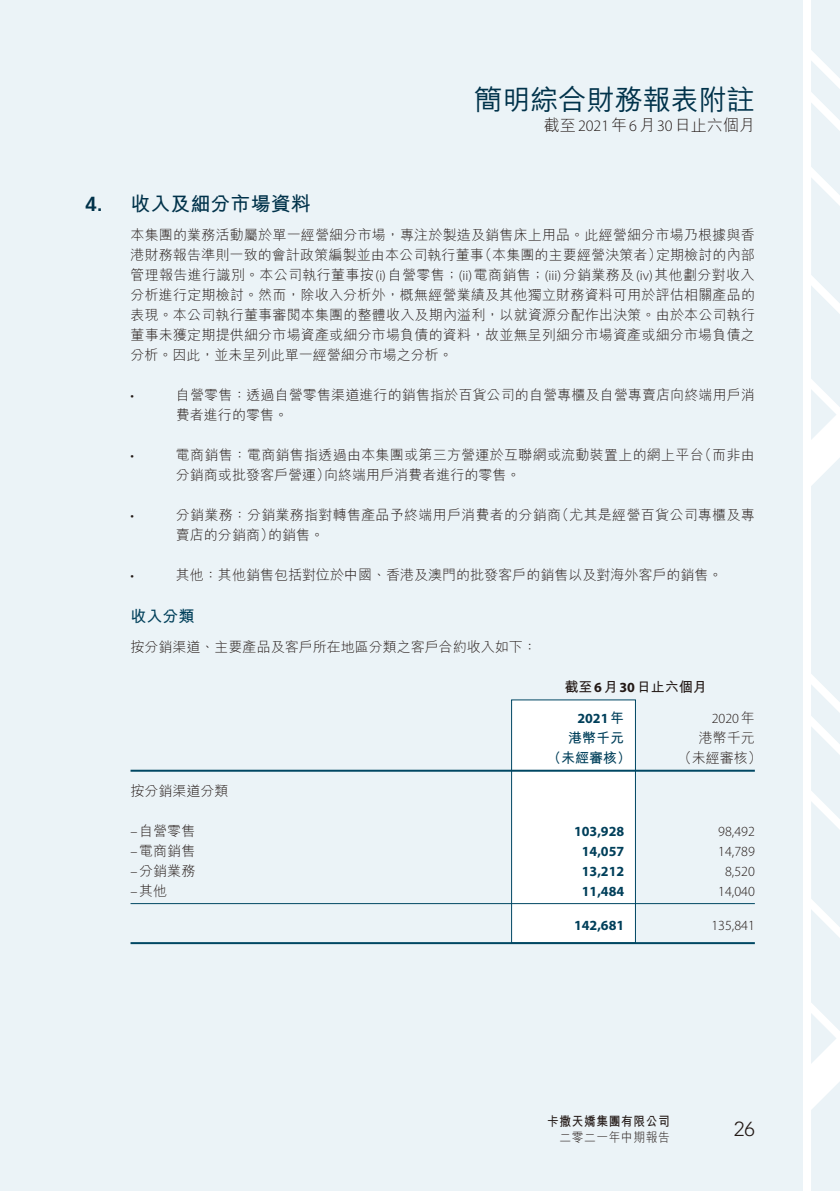
<style>
.page{position:relative;width:840px;height:1191px;background:#fff}
.page>*{position:absolute;margin:0;border:0;box-sizing:border-box;transform-origin:0 0}
.Heading{font:500 28px "M Hei HK";color:#00324a}
.Note_Subhead_1{font:700 20px "M Hei HK";color:#00324a}
.t1{font:300 20px "Vectora LT Std";color:#231916}
.Note_Subhead_1-2{font:700 20px "Vectora LT Std";color:#00324a}
.Date{font:300 16px "M Hei HK";color:#231916}
.Note_Subhead_2{font:700 16px "M Hei HK";color:#003f5a}
.Note_Table_2_Colume{font:300 14px/20px "M Hei HK";letter-spacing:.015em;color:#231916;text-align:right}
.Note_Table_2_Colume-2{font:300 14px "Myriad Pro";color:#231916}
.Note_Table_2_Colume-3{font:700 14px "Myriad Pro";color:#003f5a}
.Note_Table_2_Colume-4{font:700 14px "M Hei HK";color:#231916}
.Note_Table_2_Colume-5{font:700 14px "M Hei HK";color:#003f5a}
.t2{font:700 13px "M Hei HK";letter-spacing:.05em;color:#231916;scale:.9 1}
.t3{font:300 13px "M Hei HK";letter-spacing:.05em;color:#231916;scale:.9 1}
.s1{font-family:"Myriad Pro"}
.s2{font-family:"M Hei HK"}
</style>
<div class="page">
<div style="left:1px;top:0;width:838px;height:1191px;background:#ebf3f7"></div>
<svg style="left:810px;top:0;width:29px;height:1191px"></svg>
<div style="left:803px;top:0;width:7px;height:1191px;background:#fff"></div>
<div style="left:511px;top:699px;width:124px;height:244px;background:#fff;border:1px solid #004763"></div>
<hr style="left:130px;top:769px;width:624px;height:2px;background:#004763">
<hr style="left:130px;top:903px;width:624px;height:1px;background:#004763">
<hr style="left:130px;top:942px;width:624px;height:2px;background:#004763">
<p class="Note_Subhead_1-2" style="left:85px;top:191px;width:19px">4.</p>
<p class="Note_Subhead_1" style="left:130px;top:189px;width:181px">收入及細分市場資料</p>
<p class="Heading" style="left:474px;top:79px;width:281px">簡明綜合財務報表附註</p>
<p class="Date" style="left:543px;top:117px;width:212px">截至<span class="s1">2021</span>年<span class="s1">6</span>月<span class="s1">30</span>日止六個月</p>
<p class="Note_Table_2_Colume" style="left:130px;top:224px;width:625px">本集團的業務活動屬於單一經營細分市場，專注於製造及銷售床上用品。此經營細分市場乃根據與香定期檢討的內部</p>
<p class="Note_Table_2_Colume" style="left:478px;top:244px;width:185px">（本集團的主要經營決策者）</p>
<p class="Note_Table_2_Colume" style="left:130px;top:244px;width:625px;text-align:left">港財務報告準則一致的會計政策編製並由本公司執行董事<br>管理報告進行識別。本公司執行董事按 <span class="s1">)i(</span> 自營零售；<span class="s1">( )i i</span> 電商銷售；<span class="s1">(iii)</span>分銷業務及 <span class="s1">i v( )</span>其他劃分對收入分析進行定期檢討。然而，除收入分析外，概無經營業績及其他獨立財務資料可用於評估相關產品的表現。本公司執行董事審閱本集團的整體收入及期內溢利，以就資源分配作出決策。由於本公司執行董事未獲定期提供細分市場資產或細分市場負債的資料，故並無呈列細分市場資產或細分市場負債之分析。因此，並未呈列此單一經營細分市場之分析。</p>
<p class="Note_Table_2_Colume" style="left:176px;top:384px;width:580px">自營零售：透過自營零售渠道進行的銷售指於百貨公司的自營專櫃及自營專賣店向終端用戶消</p>
<p class="Note_Table_2_Colume-2" style="left:130px;top:387px;width:5px">•</p>
<p class="Note_Table_2_Colume-2" style="left:130px;top:447px;width:5px">•</p>
<p class="Note_Table_2_Colume-2" style="left:130px;top:507px;width:5px">•</p>
<p class="Note_Table_2_Colume" style="left:176px;top:404px;width:113px">費者進行的零售。</p>
<p class="Note_Table_2_Colume" style="left:176px;top:444px;width:529px">電商銷售：電商銷售指透過由本集團或第三方營運於互聯網或流動裝置上的網上平台</p>
<p class="Note_Table_2_Colume" style="left:697px;top:444px;width:58px">（而非由</p>
<p class="Note_Table_2_Colume" style="left:176px;top:464px;width:155px">分銷商或批發客戶營運）</p>
<p class="Note_Table_2_Colume" style="left:324px;top:464px;width:197px">向終端用戶消費者進行的零售。</p>
<p class="Note_Table_2_Colume" style="left:555px;top:504px;width:201px">（尤其是經營百貨公司專櫃及專</p>
<p class="Note_Table_2_Colume" style="left:176px;top:504px;width:386px">分銷業務：分銷業務指對轉售產品予終端用戶消費者的分銷商</p>
<p class="Note_Table_2_Colume" style="left:176px;top:524px;width:99px">賣店的分銷商）</p>
<p class="Note_Table_2_Colume" style="left:176px;top:564px;width:547px">其他：其他銷售包括對位於中國、香港及澳門的批發客戶的銷售以及對海外客戶的銷售。</p>
<p class="Note_Table_2_Colume" style="left:268px;top:524px;width:57px">的銷售。</p>
<p class="Note_Table_2_Colume-2" style="left:130px;top:567px;width:5px">•</p>
<p class="Note_Subhead_2" style="left:130px;top:604px;width:65px">收入分類</p>
<p class="Note_Table_2_Colume" style="left:130px;top:636px;width:407px">按分銷渠道、主要產品及客戶所在地區分類之客戶合約收入如下：</p>
<p class="Note_Table_2_Colume-4" style="left:564px;top:676px;width:144px">截至<span class="s1">6</span>月<span class="s1">30</span>日止六個月</p>
<p class="Note_Table_2_Colume-3" style="left:577px;top:709px;width:48px">2021<span class="s2">年</span></p>
<p class="Note_Table_2_Colume-2" style="left:711px;top:710px;width:45px">2020 <span class="s2">年</span></p>
<p class="Note_Table_2_Colume-5" style="left:568px;top:727px;width:57px">港幣千元</p>
<p class="Note_Table_2_Colume" style="left:698px;top:727px;width:57px">港幣千元</p>
<p class="Note_Table_2_Colume-5" style="left:547px;top:747px;width:85px">（未經審核）</p>
<p class="Note_Table_2_Colume" style="left:677px;top:747px;width:85px">（未經審核(</p>
<p class="Note_Table_2_Colume" style="left:130px;top:781px;width:99px">按分銷渠道分類</p>
<p class="Note_Table_2_Colume" style="left:130px;top:821px;width:66px"><span class="s1">–</span>自營零售</p>
<p class="Note_Table_2_Colume-3" style="left:573px;top:822px;width:52px">103,928</p>
<p class="Note_Table_2_Colume-2" style="left:717px;top:823px;width:38px">98,492</p>
<p class="Note_Table_2_Colume" style="left:130px;top:841px;width:66px"><span class="s1">–</span>電商銷售</p>
<p class="Note_Table_2_Colume-3" style="left:581px;top:842px;width:44px">14,057</p>
<p class="Note_Table_2_Colume-2" style="left:717px;top:843px;width:38px">14,789</p>
<p class="Note_Table_2_Colume" style="left:130px;top:861px;width:66px"><span class="s1">–</span>分銷業務</p>
<p class="Note_Table_2_Colume-3" style="left:581px;top:862px;width:44px">13,212</p>
<p class="Note_Table_2_Colume-2" style="left:724px;top:863px;width:31px">8,520</p>
<p class="Note_Table_2_Colume" style="left:130px;top:881px;width:38px"><span class="s1">–</span>其他</p>
<p class="Note_Table_2_Colume-3" style="left:581px;top:882px;width:44px">11,484</p>
<p class="Note_Table_2_Colume-2" style="left:717px;top:883px;width:38px">14,040</p>
<p class="Note_Table_2_Colume-3" style="left:573px;top:916px;width:52px">142,681</p>
<p class="Note_Table_2_Colume-2" style="left:711px;top:916px;width:45px">135,841</p>
<p class="t2" style="left:547px;top:1112px;width:137px">卡撒天嬌集團有限公司</p>
<p class="t3" style="left:559px;top:1131px;width:124px">二零二一年中期報告</p>
<p class="t1" style="left:733px;top:1117px;width:22px">26</p>
</div>
